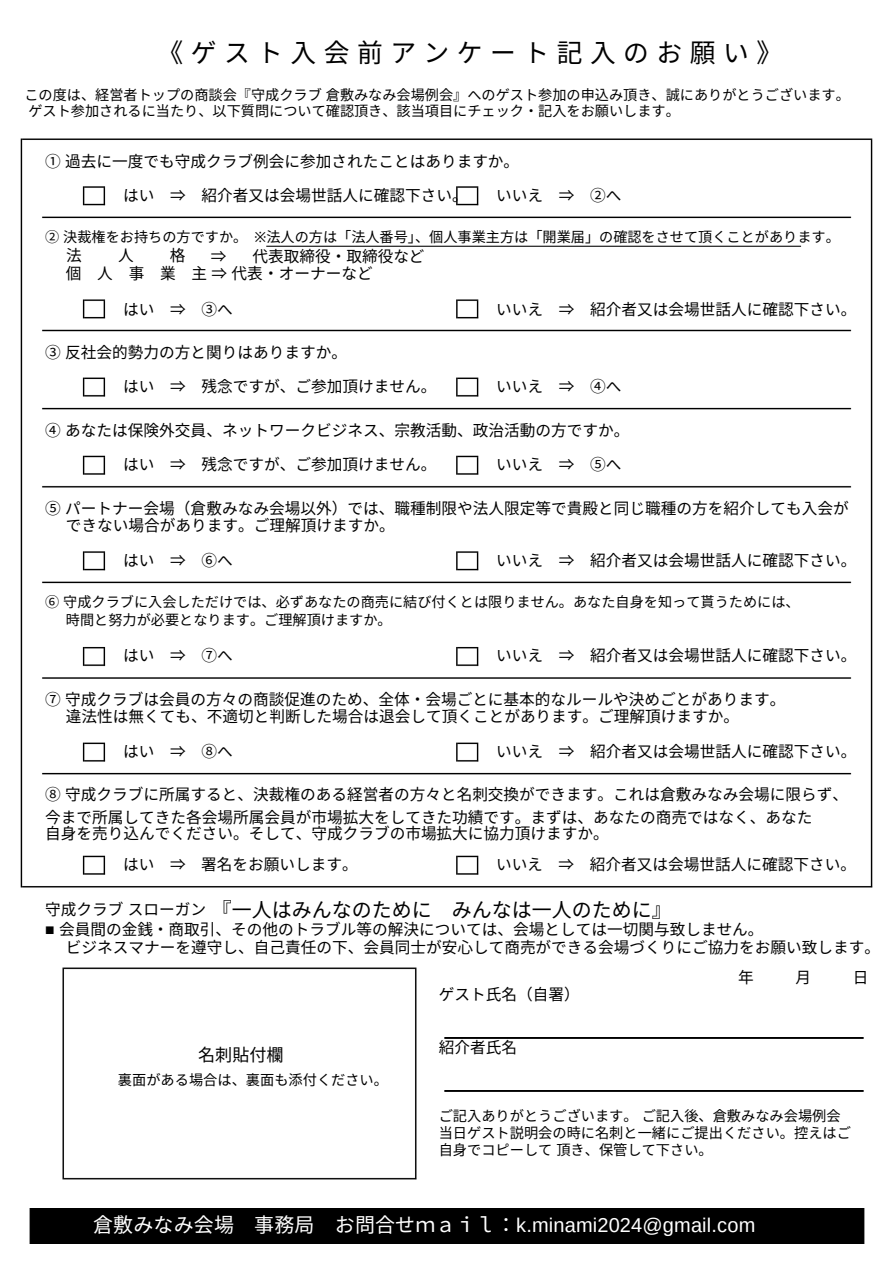
<style>
.page{position:relative;width:894px;height:1264px;background:#fff}
.page>*{position:absolute;margin:0;border:0;box-sizing:border-box;transform-origin:0 0}
.t1{font:25.8px "Noto Sans CJ Ksc";letter-spacing:.29em;color:#000}
.t2{font:19.95px "Arimo";letter-spacing:.01em;color:#fff}
.t3{font:19.95px "Noto Sans CJ Ksc";color:#000}
.t4{font:17.1px "Noto Sans CJ Ksc";color:#000}
.t5{font:15.6px/22.5px "Noto Sans CJ Ksc";color:#000}
.t6{font:14.25px/16.8px "Noto Sans CJ Ksc";color:#000}
.t7{font:14.1px "Noto Sans CJ Ksc";color:#000}
.s1{font-family:"Noto Sans"}
.s2{font-family:"Arimo"}
.s3{font-family:"Noto Sans CJ Ksc"}
</style>
<div class="page">
<img style="left:62px;top:967px;width:355px;height:213px">
<div style="left:29px;top:1208px;width:836px;height:35px;background:#000"></div>
<img style="left:444px;top:1037px;width:420px;height:1px">
<img style="left:444px;top:1090px;width:420px;height:1px">
<img style="left:20px;top:138px;width:853px;height:750px">
<p class="t1" style="left:157px;top:32px;width:626px">《ゲスト入会前アンケート記入のお願い》</p>
<h1 class="t7" style="left:24px;top:84px;width:826px">この度は、経営者トップの商談会『守成クラブ倉敷みなみ会場例会』へのゲスト参加の申込み頂き、誠にありがとうございます。</h1>
<p class="t7" style="left:28px;top:99px;width:652px">ゲスト参加されるに当たり、以下質問について確認頂き、該当項目にチェック・記入をお願いします。</p>
<p class="t5" style="left:45px;top:149px;width:475px">① 過去に一度でも守成クラブ例会に参加されたことはありますか。</p>
<p class="t5" style="left:123px;top:183px;width:346px">はい ⇒ 紹介者又は会場世話人に確認下さい。</p>
<h3 class="t5" style="left:496px;top:183px;width:127px">いいえ ⇒ ②へ</h3>
<h3 class="t7" style="left:45px;top:226px;width:796px">② 決裁権をお持ちの方ですか。 <span class="s1">※</span>法人の方は「法人番号」、個人事業主方は「開業届」の確認をさせて頂くことがあります。</h3>
<h3 class="t5" style="left:66px;top:243px;width:16px">法</h3>
<p class="t5" style="left:118px;top:243px;width:16px">人</p>
<p class="t5" style="left:170px;top:243px;width:16px">格</p>
<p class="t5" style="left:211px;top:244px;width:17px">⇒</p>
<p class="t5" style="left:252px;top:244px;width:174px">代表取締役・取締役など</p>
<p class="t5" style="left:66px;top:261px;width:308px">個 人 事 業 主 ⇒ 代表・オーナーなど</p>
<h3 class="t5" style="left:123px;top:297px;width:111px">はい ⇒ ③へ</h3>
<h3 class="t5" style="left:496px;top:297px;width:362px">いいえ ⇒ 紹介者又は会場世話人に確認下さい。</h3>
<h3 class="t5" style="left:45px;top:340px;width:303px">③ 反社会的勢力の方と関りはありますか。</h3>
<h3 class="t5" style="left:123px;top:374px;width:315px">はい ⇒ 残念ですが、ご参加頂けません。</h3>
<h3 class="t5" style="left:496px;top:374px;width:127px">いいえ ⇒ ④へ</h3>
<h3 class="t5" style="left:45px;top:418px;width:585px">④ あなたは保険外交員、ネットワークビジネス、宗教活動、政治活動の方ですか。</h3>
<h3 class="t5" style="left:123px;top:452px;width:315px">はい ⇒ 残念ですが、ご参加頂けません。</h3>
<h3 class="t5" style="left:496px;top:452px;width:127px">いいえ ⇒ ⑤へ</h3>
<h3 class="t5" style="left:45px;top:496px;width:805px">⑤ パートナー会場（倉敷みなみ会場以外）では、職種制限や法人限定等で貴殿と同じ職種の方を紹介しても入会が</h3>
<h3 class="t5" style="left:66px;top:513px;width:330px">できない場合があります。ご理解頂けますか。</h3>
<h3 class="t5" style="left:123px;top:548px;width:111px">はい ⇒ ⑥へ</h3>
<h3 class="t5" style="left:496px;top:548px;width:362px">いいえ ⇒ 紹介者又は会場世話人に確認下さい。</h3>
<h3 class="t7" style="left:45px;top:590px;width:755px">⑥ 守成クラブに入会しただけでは、必ずあなたの商売に結び付くとは限りません。あなた自身を知って貰うためには、</h3>
<p class="t7" style="left:66px;top:608px;width:327px">時間と努力が必要となります。ご理解頂けますか。</p>
<p class="t5" style="left:123px;top:643px;width:111px">はい ⇒ ⑦へ</p>
<h3 class="t5" style="left:496px;top:643px;width:362px">いいえ ⇒ 紹介者又は会場世話人に確認下さい。</h3>
<h3 class="t5" style="left:45px;top:686px;width:741px">⑦ 守成クラブは会員の方々の商談促進のため、全体・会場ごとに基本的なルールや決めごとがあります。</h3>
<h3 class="t5" style="left:66px;top:704px;width:674px">違法性は無くても、不適切と判断した場合は退会して頂くことがあります。ご理解頂けますか。</h3>
<h3 class="t5" style="left:123px;top:739px;width:111px">はい ⇒ ⑧へ</h3>
<h3 class="t5" style="left:496px;top:739px;width:362px">いいえ ⇒ 紹介者又は会場世話人に確認下さい。</h3>
<h3 class="t5" style="left:45px;top:782px;width:804px">⑧ 守成クラブに所属すると、決裁権のある経営者の方々と名刺交換ができます。これは倉敷みなみ会場に限らず、今まで所属してきた各会場所属会員が市場拡大をしてきた功績です。まずは、あなたの商売ではなく、あなた</h3>
<h3 class="t5" style="left:45px;top:821px;width:565px">自身を売り込んでください。そして、守成クラブの市場拡大に協力頂けますか。</h3>
<h3 class="t5" style="left:123px;top:852px;width:236px">はい ⇒ 署名をお願いします。</h3>
<h3 class="t5" style="left:496px;top:852px;width:361px">いいえ ⇒ 紹介者又は会場世話人に確認下さい。</h3>
<h3 class="t5" style="left:45px;top:897px;width:162px">守成クラブスローガン</h3>
<h2 class="t3" style="left:212px;top:893px;width:461px">『一人はみんなのために みんなは一人のために』</h2>
<h3 class="t5" style="left:45px;top:917px;width:719px"><span class="s2">■</span> 会員間の金銭・商取引、その他のトラブル等の解決については、会場としては一切関与致しません。</h3>
<h3 class="t5" style="left:66px;top:935px;width:815px">ビジネスマナーを遵守し、自己責任の下、会員同士が安心して商売ができる会場づくりにご協力をお願い致します。</h3>
<h3 class="t5" style="left:737px;top:964px;width:17px">年</h3>
<p class="t5" style="left:795px;top:964px;width:14px">月</p>
<h3 class="t5" style="left:852px;top:964px;width:12px">日</h3>
<p class="t5" style="left:439px;top:982px;width:142px">ゲスト氏名（自署）</p>
<h3 class="t5" style="left:439px;top:1035px;width:77px">紹介者氏名</h3>
<p class="t6" style="left:118px;top:1071px;width:271px">裏面がある場合は、裏面も添付ください。</p>
<p class="t6" style="left:438px;top:1106px;width:413px">ご記入ありがとうございます。ご記入後、倉敷みなみ会場例会当日ゲスト説明会の時に名刺と一緒にご提出ください。控えはご自身でコピーして頂き、保管して下さい。</p>
<h3 class="t4" style="left:198px;top:1040px;width:85px">名刺貼付欄</h3>
<p class="t2" style="left:93px;top:1213px;width:663px"><span class="s3">倉敷みなみ会場 事務局 お問合せｍａｉｌ：</span> k.minami2024@gmail.com</p>
</div>
